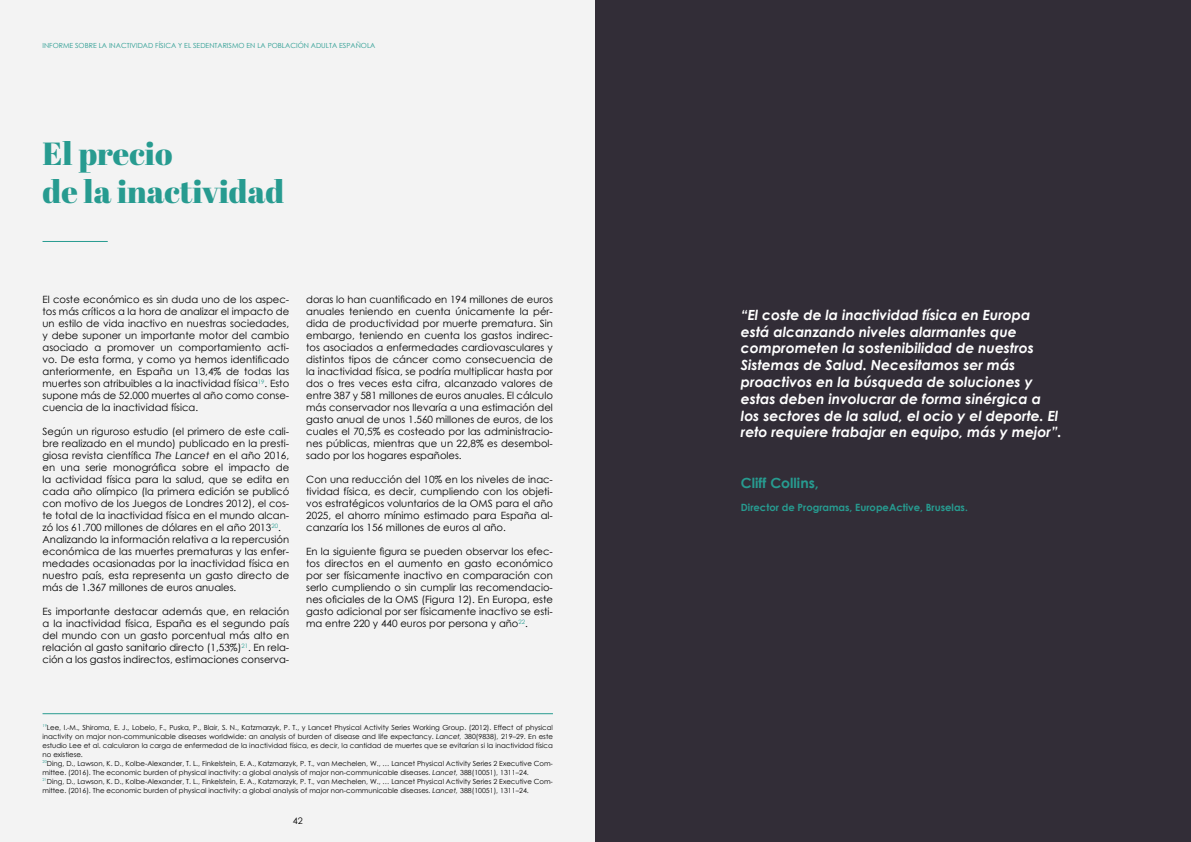
<style>
.page{position:relative;width:1191px;height:842px;background:#fff}
.page>*{position:absolute;margin:0;border:0;box-sizing:border-box;transform-origin:0 0}
.t1{font:32px/38.4px "Abril Fatface";color:#279b90}
.t2{font:italic 700 14px/16.8px "Century Gothic";color:#fff}
.t3{font:700 14px "Century Gothic";color:#279b90}
.t4{font:10px/12px "Century Gothic";color:#000;text-align:justify}
.t5{font:700 10px "Century Gothic";color:#279b90}
.t6{font:9px "Century Gothic";color:#000}
.t7{font:7px/9px "Century Gothic";color:#000}
.t8{font:7px "Century Gothic";color:#279b90}
.s1{font-style:italic}
</style>
<div class="page">
<div style="left:0;top:0;width:595px;height:842px;background:#f3f3f3"></div>
<hr style="left:43px;top:241px;width:65px;height:1px;background:#279b90">
<hr style="left:43px;top:713px;width:510px;height:1px;background:#279b90">
<div style="left:595px;top:0;width:596px;height:842px;background:#322d37"></div>
<p class="t8" style="left:43px;top:40px;width:334px">INFORME SOBRE LA INACTIVIDAD FÍSICA Y EL SEDENTARISMO EN LA POBLACIÓN ADULTA ESPAÑOLA</p>
<h1 class="t1" style="left:43px;top:133px;width:243px">El precio<br>de la inactividad</h1>
<p class="t4" style="left:43px;top:293px;width:248px">El coste económico es sin duda uno de los aspec&shy;tos más críticos a la hora de analizar el impacto de un estilo de vida inactivo en nuestras sociedades, y debe suponer un importante motor del cambio asociado a promover un comportamiento acti&shy;vo. De esta forma, y como ya hemos identificado anteriormente, en España un 13,4% de todas las muertes son atribuibles a la inactividad física<sup>19</sup>. Esto supone más de 52.000 muertes al año como conse&shy;cuencia de la inactividad física.</p>
<p class="t4" style="left:43px;top:425px;width:248px;text-align:left">Según un riguroso estudio (el primero de este cali&shy;bre realizado en el mundo) publicado en la presti&shy;giosa revista científica <span class="s1">The Lancet</span> en el año 2016, en una serie monográfica sobre el impacto de la actividad física para la salud, que se edita en cada año olímpico (la primera edición se publicó con motivo de los Juegos de Londres 2012), el cos&shy;te total de la inactividad física en el mundo alcan&shy;zó los 61.700 millones de dólares en el año 2013<sup>20</sup>.<br>Analizando la información relativa a la repercusión económica de las muertes prematuras y las enfer&shy;medades ocasionadas por la inactividad física en nuestro país, esta representa un gasto directo de más de 1.367 millones de euros anuales.</p>
<p class="t4" style="left:43px;top:605px;width:248px">Es importante destacar además que, en relación a la inactividad física, España es el segundo país del mundo con un gasto porcentual más alto en relación al gasto sanitario directo (1,53%)<sup>21</sup>. En rela&shy;ción a los gastos indirectos, estimaciones conserva-</p>
<p class="t4" style="left:306px;top:293px;width:248px">doras lo han cuantificado en 194 millones de euros anuales teniendo en cuenta únicamente la pér&shy;dida de productividad por muerte prematura. Sin embargo, teniendo en cuenta los gastos indirec&shy;tos asociados a enfermedades cardiovasculares y distintos tipos de cáncer como consecuencia de la inactividad física, se podría multiplicar hasta por dos o tres veces esta cifra, alcanzado valores de entre 387 y 581 millones de euros anuales. El cálculo más conservador nos llevaría a una estimación del gasto anual de unos 1.560 millones de euros, de los cuales el 70,5% es costeado por las administracio&shy;nes públicas, mientras que un 22,8% es desembol&shy;sado por los hogares españoles.</p>
<p class="t4" style="left:306px;top:473px;width:248px">Con una reducción del 10% en los niveles de inac&shy;tividad física, es decir, cumpliendo con los objeti&shy;vos estratégicos voluntarios de la OMS para el año 2025, el ahorro mínimo estimado para España al&shy;canzaría los 156 millones de euros al año.</p>
<p class="t4" style="left:306px;top:545px;width:248px">En la siguiente figura se pueden observar los efec&shy;tos directos en el aumento en gasto económico por ser físicamente inactivo en comparación con serlo cumpliendo o sin cumplir las recomendacio&shy;nes oficiales de la OMS (Figura 12). En Europa, este gasto adicional por ser físicamente inactivo se esti&shy;ma entre 220 y 440 euros por persona y año<sup>22</sup>.</p>
<p class="t7" style="left:43px;top:722px;width:512px"><sup>19</sup>Lee, I.-M., Shiroma, E. J., Lobelo, F., Puska, P., Blair, S. N., Katzmarzyk, P. T., y Lancet Physical Activity Series Working Group. (2012). Effect of physical inactivity on major non-communicable diseases worldwide: an analysis of burden of disease and life expectancy. <span class="s1">Lancet,</span> 380(9838), 219–29. En este estudio Lee et al. calcularon la carga de enfermedad de la inactividad física, es decir, la cantidad de muertes que se evitarían si la inactividad física no existiese.<br><sup>20</sup>Ding, D., Lawson, K. D., Kolbe-Alexander, T. L., Finkelstein, E. A., Katzmarzyk, P. T., van Mechelen, W., … Lancet Physical Activity Series 2 Executive Com&shy;mittee. (2016). The economic burden of physical inactivity: a global analysis of major non-communicable diseases. <span class="s1">Lancet,</span> 388(10051), 1311–24.<br><sup>21</sup>Ding, D., Lawson, K. D., Kolbe-Alexander, T. L., Finkelstein, E. A., Katzmarzyk, P. T., van Mechelen, W., … Lancet Physical Activity Series 2 Executive Com&shy;mittee. (2016). The economic burden of physical inactivity: a global analysis of major non-communicable diseases. <span class="s1">Lancet,</span> 388(10051), 1311–24.</p>
<p class="t6" style="left:293px;top:814px;width:11px">42</p>
<p class="t2" style="left:741px;top:306px;width:322px">“El coste de la inactividad física en Europa está alcanzando niveles alarmantes que comprometen la sostenibilidad de nuestros Sistemas de Salud. Necesitamos ser más proactivos en la búsqueda de soluciones y estas deben involucrar de forma sinérgica a los sectores de la salud, el ocio y el deporte. El reto requiere trabajar en equipo, más y mejor”.</p>
<h2 class="t3" style="left:741px;top:472px;width:79px">Cliff Collins,</h2>
<p class="t5" style="left:741px;top:500px;width:228px">Director de Programas, EuropeActive, Bruselas.</p>
</div>
